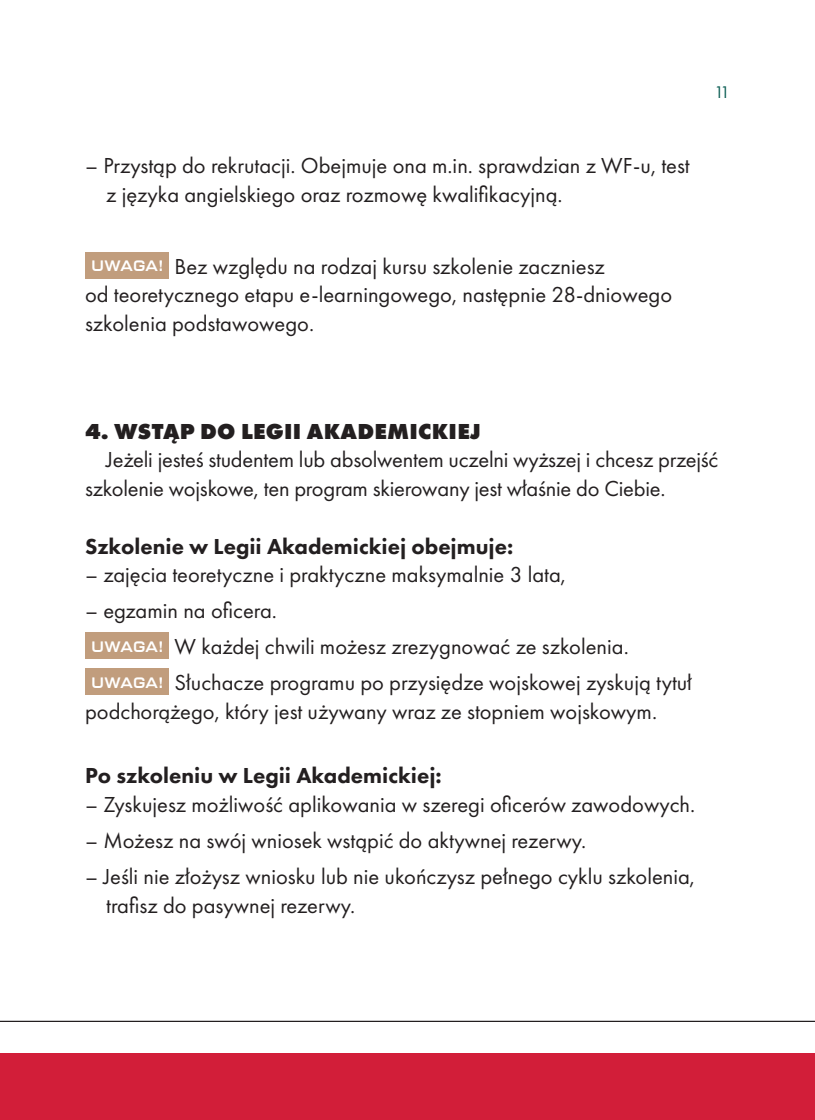
<style>
.page{position:relative;width:815px;height:1120px;background:#fff}
.page>*{position:absolute;margin:0;border:0;box-sizing:border-box;transform-origin:0 0}
.ul_wypunktowanie_1{font:22.5px/28.8px "Futura PT";color:#231f20}
.ul_podstawowy{font:22.5px/28.8px "Futura PT";letter-spacing:-.01em;color:#231f20}
.ul_wyroznienie{font:800 22.5px "Futura PT";color:#231f20}
.ul_wyroznienie-2{font:800 22.5px "Futura PT";letter-spacing:.01em;color:#231f20}
.t1{font:17.5px "Futura PT";color:#0e5f55}
.t2{font:700 15px "Kallisto";letter-spacing:.02em;color:#fff}
</style>
<div class="page">
<div style="left:0;top:1053px;width:815px;height:67px;background:#d21e39"></div>
<hr style="left:0;top:1020px;width:815px;height:2px;background:#231f20">
<div style="left:86px;top:252px;width:83px;height:26px;background:#c19d7d"></div>
<div style="left:86px;top:632px;width:83px;height:27px;background:#c19d7d"></div>
<div style="left:86px;top:668px;width:83px;height:27px;background:#c19d7d"></div>
<p class="ul_wypunktowanie_1" style="left:106px;top:151px;width:585px;text-indent:-21px">– Przystąp do rekrutacji. Obejmuje ona m.in. sprawdzian z WF-u, test z języka angielskiego oraz rozmowę kwalifikacyjną.</p>
<p class="ul_wypunktowanie_1" style="left:85px;top:252px;width:589px;text-indent:90px">Bez względu na rodzaj kursu szkolenie zaczniesz<br>od teoretycznego etapu e-learningowego, następnie 28-dniowego szkolenia podstawowego.</p>
<p class="t2" style="left:92px;top:257px;width:73px">UWAGA!</p>
<p class="t1" style="left:714px;top:82px;width:17px">11</p>
<p class="ul_wyroznienie-2" style="left:85px;top:417px;width:397px">4. WSTĄP DO LEGII AKADEMICKIEJ</p>
<p class="ul_podstawowy" style="left:85px;top:445px;width:635px;text-indent:21px">Jeżeli jesteś studentem lub absolwentem uczelni wyższej i chcesz przejść szkolenie wojskowe, ten program skierowany jest właśnie do Ciebie.</p>
<p class="ul_wyroznienie" style="left:85px;top:532px;width:430px">Szkolenie w Legii Akademickiej obejmuje:</p>
<p class="ul_wypunktowanie_1" style="left:85px;top:560px;width:482px">– zajęcia teoretyczne i praktyczne maksymalnie 3 lata,</p>
<p class="ul_wypunktowanie_1" style="left:85px;top:596px;width:191px">– egzamin na oficera.</p>
<p class="t2" style="left:92px;top:637px;width:73px">UWAGA!</p>
<p class="ul_podstawowy" style="left:175px;top:632px;width:453px">W każdej chwili możesz zrezygnować ze szkolenia.</p>
<p class="t2" style="left:92px;top:673px;width:73px">UWAGA!</p>
<p class="ul_podstawowy" style="left:85px;top:668px;width:608px;text-indent:90px">Słuchacze programu po przysiędze wojskowej zyskują tytuł podchorążego, który jest używany wraz ze stopniem wojskowym.</p>
<p class="ul_wyroznienie" style="left:85px;top:762px;width:358px">Po szkoleniu w Legii Akademickiej:</p>
<p class="ul_wypunktowanie_1" style="left:85px;top:790px;width:609px">– Zyskujesz możliwość aplikowania w szeregi oficerów zawodowych.</p>
<p class="ul_wypunktowanie_1" style="left:85px;top:826px;width:500px">– Możesz na swój wniosek wstąpić do aktywnej rezerwy.</p>
<p class="ul_wypunktowanie_1" style="left:106px;top:862px;width:590px;text-indent:-21px">– Jeśli nie złożysz wniosku lub nie ukończysz pełnego cyklu szkolenia, trafisz do pasywnej rezerwy.</p>
</div>
